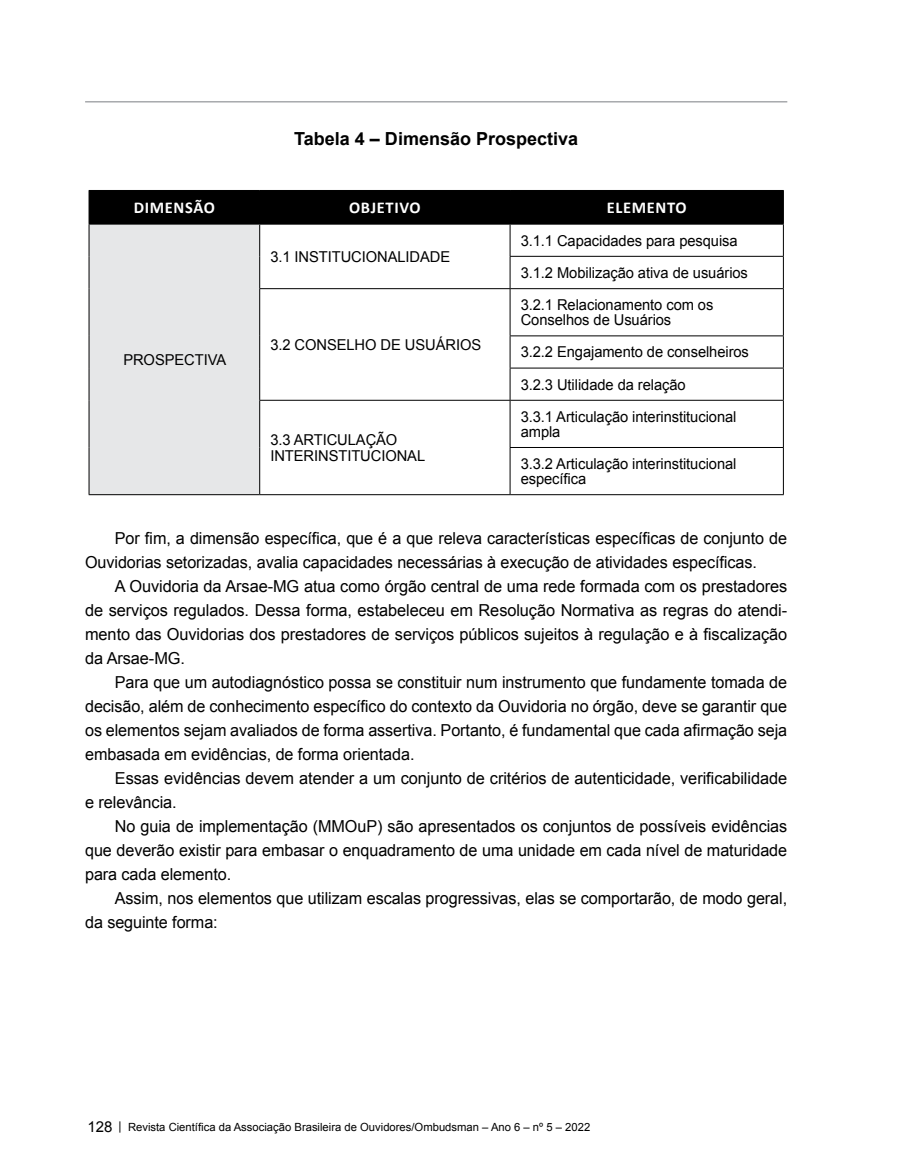
<style>
.page{position:relative;width:915px;height:1170px;background:#fff}
.page>*{position:absolute;margin:0;border:0;box-sizing:border-box;transform-origin:0 0}
.t1{font:700 18px "Arial";color:#000}
.t2{font:16.5px/24px "Arial";letter-spacing:-.005em;color:#000}
.t3{font:700 16.5px "Calibri";letter-spacing:.04em;color:#fff}
.t4{font:15px/15px "Arial";letter-spacing:-.005em;color:#000}
.t5{font:11.25px "Arial";color:#000}
.s1{font-size:15px}
.s2{font-size:12px}
</style>
<div class="page">
<hr style="left:85px;top:101px;width:702px;height:1px;background:#a7a9ac">
<div style="left:90px;top:191px;width:692px;height:33px;background:#000"></div>
<div style="left:89px;top:224px;width:170px;height:270px;background:#e6e7e8"></div>
<hr style="left:89px;top:190px;width:170px;height:1px;background:#000">
<hr style="left:89px;top:191px;width:1px;height:33px;background:#000">
<hr style="left:259px;top:190px;width:251px;height:1px;background:#000">
<hr style="left:259px;top:191px;width:1px;height:33px;background:#000">
<hr style="left:510px;top:190px;width:273px;height:1px;background:#000">
<hr style="left:509px;top:191px;width:1px;height:33px;background:#000">
<hr style="left:782px;top:191px;width:1px;height:33px;background:#000">
<hr style="left:89px;top:224px;width:170px;height:1px;background:#000">
<hr style="left:89px;top:224px;width:1px;height:32px;background:#000">
<hr style="left:259px;top:224px;width:251px;height:1px;background:#000">
<hr style="left:259px;top:224px;width:1px;height:32px;background:#000">
<hr style="left:510px;top:224px;width:273px;height:1px;background:#000">
<hr style="left:509px;top:224px;width:1px;height:32px;background:#000">
<hr style="left:782px;top:224px;width:1px;height:32px;background:#000">
<hr style="left:89px;top:256px;width:1px;height:32px;background:#000">
<hr style="left:259px;top:256px;width:1px;height:32px;background:#000">
<hr style="left:509px;top:256px;width:274px;height:1px;background:#000">
<hr style="left:509px;top:257px;width:1px;height:31px;background:#000">
<hr style="left:782px;top:257px;width:1px;height:31px;background:#000">
<hr style="left:89px;top:288px;width:1px;height:48px;background:#000">
<hr style="left:259px;top:288px;width:251px;height:1px;background:#000">
<hr style="left:259px;top:289px;width:1px;height:47px;background:#000">
<hr style="left:510px;top:288px;width:273px;height:1px;background:#000">
<hr style="left:509px;top:289px;width:1px;height:46px;background:#000">
<hr style="left:782px;top:289px;width:1px;height:46px;background:#000">
<hr style="left:89px;top:336px;width:1px;height:32px;background:#000">
<hr style="left:259px;top:336px;width:1px;height:32px;background:#000">
<hr style="left:509px;top:335px;width:274px;height:1px;background:#000">
<hr style="left:509px;top:336px;width:1px;height:31px;background:#000">
<hr style="left:782px;top:336px;width:1px;height:31px;background:#000">
<hr style="left:89px;top:368px;width:1px;height:32px;background:#000">
<hr style="left:259px;top:368px;width:1px;height:32px;background:#000">
<hr style="left:509px;top:368px;width:1px;height:32px;background:#000">
<hr style="left:782px;top:368px;width:1px;height:32px;background:#000">
<hr style="left:89px;top:400px;width:1px;height:47px;background:#000">
<hr style="left:259px;top:400px;width:1px;height:47px;background:#000">
<hr style="left:509px;top:400px;width:1px;height:47px;background:#000">
<hr style="left:782px;top:400px;width:1px;height:47px;background:#000">
<hr style="left:89px;top:447px;width:1px;height:47px;background:#000">
<hr style="left:259px;top:447px;width:1px;height:47px;background:#000">
<hr style="left:509px;top:448px;width:1px;height:46px;background:#000">
<hr style="left:782px;top:448px;width:1px;height:46px;background:#000">
<hr style="left:509px;top:367px;width:274px;height:1px;background:#000">
<hr style="left:259px;top:400px;width:251px;height:1px;background:#000">
<hr style="left:510px;top:400px;width:273px;height:1px;background:#000">
<hr style="left:509px;top:447px;width:274px;height:1px;background:#000">
<hr style="left:89px;top:494px;width:170px;height:1px;background:#000">
<hr style="left:259px;top:494px;width:251px;height:1px;background:#000">
<hr style="left:510px;top:494px;width:273px;height:1px;background:#000">
<p class="t1" style="left:294px;top:127px;width:285px">Tabela 4 – Dimensão Prospectiva</p>
<p class="t3" style="left:134px;top:196px;width:83px">DIMENSÃO</p>
<p class="t3" style="left:349px;top:196px;width:73px">OBJETIVO</p>
<p class="t3" style="left:606px;top:196px;width:81px">ELEMENTO</p>
<p class="t4" style="left:123px;top:352px;width:104px">PROSPECTIVA</p>
<p class="t4" style="left:270px;top:249px;width:181px">3.1 INSTITUCIONALIDADE</p>
<p class="t4" style="left:270px;top:337px;width:212px">3.2 CONSELHO DE USUÁRIOS</p>
<p class="t4" style="left:270px;top:431px;width:156px;line-height:16.5px">3.3 ARTICULAÇÃO<br>INTERINSTITUCIONAL</p>
<p class="t4" style="left:520px;top:224px;width:229px;line-height:32.2px">3.1.1 Capacidades para pesquisa<br>3.1.2 Mobilização ativa de usuários</p>
<p class="t4" style="left:520px;top:297px;width:194px">3.2.1 Relacionamento com os<br>Conselhos de Usuários</p>
<p class="t4" style="left:520px;top:336px;width:230px;line-height:32.2px">3.2.2 Engajamento de conselheiros<br>3.2.3 Utilidade da relação</p>
<p class="t4" style="left:520px;top:409px;width:217px">3.3.1 Articulação interinstitucional ampla</p>
<p class="t4" style="left:520px;top:456px;width:217px">3.3.2 Articulação interinstitucional específica</p>
<p class="t2" style="left:85px;top:526px;width:703px;text-indent:30px">Por fim, a dimensão específica, que é a que releva características específicas de conjunto de<br>Ouvidorias setorizadas, avalia capacidades necessárias à execução de atividades específicas.</p>
<p class="t2" style="left:85px;top:574px;width:703px;text-align:justify;text-indent:30px">A Ouvidoria da Arsae-MG atua como órgão central de uma rede formada com os prestadores de serviços regulados. Dessa forma, estabeleceu em Resolução Normativa as regras do atendi&shy;mento das Ouvidorias dos prestadores de serviços públicos sujeitos à regulação e à fiscalização da Arsae-MG.</p>
<p class="t2" style="left:85px;top:670px;width:703px;text-align:justify;text-indent:30px">Para que um autodiagnóstico possa se constituir num instrumento que fundamente tomada de decisão, além de conhecimento específico do contexto da Ouvidoria no órgão, deve se garantir que os elementos sejam avaliados de forma assertiva. Portanto, é fundamental que cada afirmação seja embasada em evidências, de forma orientada.</p>
<p class="t2" style="left:85px;top:766px;width:703px;text-indent:30px">Essas evidências devem atender a um conjunto de critérios de autenticidade, verificabilidade e relevância.</p>
<p class="t2" style="left:85px;top:814px;width:703px;text-align:justify;text-indent:30px">No guia de implementação (MMOuP) são apresentados os conjuntos de possíveis evidências que deverão existir para embasar o enquadramento de uma unidade em cada nível de maturidade para cada elemento.</p>
<p class="t2" style="left:85px;top:886px;width:703px;text-indent:30px">Assim, nos elementos que utilizam escalas progressivas, elas se comportarão, de modo geral, da seguinte forma:</p>
<p class="t5" style="left:87px;top:1119px;width:504px"><span class="s1">128</span> <span class="s2">|</span> Revista Científica da Associação Brasileira de Ouvidores/Ombudsman – Ano 6 – nº 5 – 2022</p>
</div>
